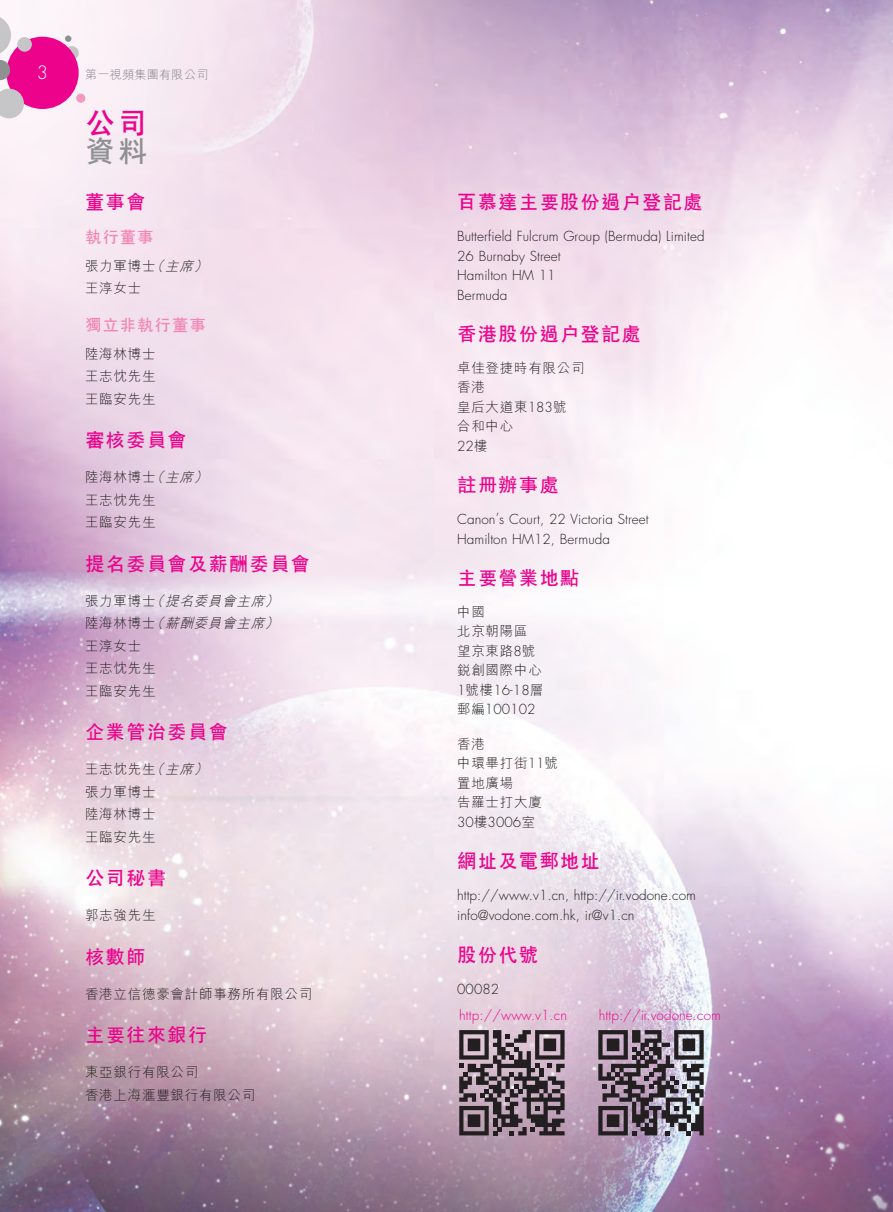
<style>
.page{position:relative;width:893px;height:1212px;background:#fff}
.page>*{position:absolute;margin:0;border:0;box-sizing:border-box;transform-origin:0 0}
.t1{font:700 30px "C Hei 2 HK";color:#ed028c}
.t2{font:700 30px "C Hei 2 HK";color:#8e9091}
.Heading_1{font:700 19.5px "C Hei 2 HK";letter-spacing:.055em;color:#ed028c}
.t3{font:300 18px "Futura Std";color:#fff}
.Heading_2{font:700 16.5px "C Hei 2 HK";letter-spacing:.055em;color:#f287b6}
.Body_Text{font:300 13.5px "Futura Std";letter-spacing:.005em;color:#231f20}
.Body_Text-2{font:300 13.5px "M Hei HK";letter-spacing:.055em;color:#231f20}
.Body_Text-3{font:300 13.5px "Futura Std";letter-spacing:.005em;color:#ed028c}
.Body_Text-4{font:italic 300 13.5px "M Hei HK";color:#231f20}
.t4{font:300 12px "M Hei HK";letter-spacing:.03em;color:#808285}
.s1{font-family:"Futura Std"}
.s2{font-family:"M Hei HK"}
</style>
<div class="page">
<img style="left:0;top:0;width:893px;height:1212px">
<div style="left:65px;top:46px;width:14px;height:14px;background:#c6c5c7;border-radius:50%"></div>
<div style="left:6px;top:37px;width:73px;height:72px;background:#ed028c;border-radius:50%"></div>
<svg style="left:0;top:89px;width:24px;height:29px"></svg>
<svg style="left:0;top:15px;width:11px;height:65px"></svg>
<svg style="left:65px;top:36px;width:6px;height:6px"></svg>
<div style="left:17px;top:37px;width:15px;height:15px;background:#c6c5c7;border-radius:50%"></div>
<div style="left:76px;top:94px;width:9px;height:9px;background:#f499c2;border-radius:50%"></div>
<svg style="left:598px;top:1030px;width:106px;height:105px;background:#706772"></svg>
<svg style="left:459px;top:1030px;width:106px;height:105px;background:#71636c"></svg>
<p class="t3" style="left:37px;top:61px;width:13px">3</p>
<p class="t4" style="left:85px;top:68px;width:125px">第一視頻集團有限公司</p>
<p class="t1" style="left:85px;top:107px;width:64px">公司</p>
<p class="t2" style="left:85px;top:136px;width:64px">資料</p>
<p class="Heading_1" style="left:85px;top:192px;width:62px">董事會</p>
<p class="Heading_2" style="left:85px;top:229px;width:70px">執行董事</p>
<p class="Body_Text-4" style="left:150px;top:259px;width:19px">（</p>
<p class="Body_Text-4" style="left:194px;top:259px;width:19px">(</p>
<p class="Body_Text-2" style="left:85px;top:259px;width:72px">張力軍博士</p>
<p class="Body_Text-2" style="left:85px;top:281px;width:58px">王淳女士</p>
<p class="Heading_2" style="left:85px;top:317px;width:122px">獨立非執行董事</p>
<p class="Body_Text-2" style="left:85px;top:347px;width:72px">陸海林博士</p>
<p class="Body_Text-2" style="left:85px;top:369px;width:72px">王志忱先生</p>
<p class="Body_Text-2" style="left:85px;top:392px;width:72px">王臨安先生</p>
<p class="Heading_1" style="left:85px;top:430px;width:103px">審核委員會</p>
<p class="Body_Text-4" style="left:194px;top:470px;width:19px">(</p>
<p class="Body_Text-4" style="left:165px;top:259px;width:33px">主席</p>
<p class="Body_Text-2" style="left:85px;top:470px;width:72px">陸海林博士</p>
<p class="Body_Text-2" style="left:85px;top:493px;width:72px">王志忱先生</p>
<p class="Body_Text-2" style="left:85px;top:515px;width:72px">王臨安先生</p>
<p class="Heading_1" style="left:85px;top:554px;width:227px">提名委員會及薪酬委員會</p>
<p class="Body_Text-4" style="left:265px;top:594px;width:19px">(</p>
<p class="Body_Text-4" style="left:150px;top:470px;width:19px">（</p>
<p class="Body_Text-4" style="left:165px;top:470px;width:33px">主席</p>
<p class="Body_Text-4" style="left:150px;top:594px;width:19px">（</p>
<p class="Body_Text-4" style="left:165px;top:594px;width:104px">提名委員會主席</p>
<p class="Body_Text-2" style="left:85px;top:594px;width:72px">張力軍博士</p>
<p class="Body_Text-2" style="left:85px;top:616px;width:72px">陸海林博士</p>
<p class="Body_Text-2" style="left:85px;top:639px;width:58px">王淳女士</p>
<p class="Body_Text-2" style="left:85px;top:661px;width:72px">王志忱先生</p>
<p class="Body_Text-2" style="left:85px;top:684px;width:72px">王臨安先生</p>
<p class="Heading_1" style="left:85px;top:722px;width:144px">企業管治委員會</p>
<p class="Body_Text-4" style="left:194px;top:762px;width:19px">(</p>
<p class="Body_Text-4" style="left:150px;top:616px;width:19px">（</p>
<p class="Body_Text-4" style="left:265px;top:616px;width:19px">(</p>
<p class="Body_Text-4" style="left:165px;top:616px;width:104px">薪酬委員會主席</p>
<p class="Body_Text-4" style="left:150px;top:762px;width:19px">（</p>
<p class="Body_Text-2" style="left:85px;top:762px;width:72px">王志忱先生</p>
<p class="Body_Text-2" style="left:85px;top:785px;width:72px">張力軍博士</p>
<p class="Body_Text-2" style="left:85px;top:807px;width:72px">陸海林博士</p>
<p class="Body_Text-2" style="left:85px;top:830px;width:72px">王臨安先生</p>
<p class="Heading_1" style="left:85px;top:868px;width:83px">公司秘書</p>
<p class="Body_Text-2" style="left:85px;top:908px;width:72px">郭志強先生</p>
<p class="Heading_1" style="left:85px;top:947px;width:62px">核數師</p>
<p class="Body_Text-2" style="left:85px;top:987px;width:229px">香港立信德豪會計師事務所有限公司</p>
<p class="Heading_1" style="left:85px;top:1025px;width:124px">主要往來銀行</p>
<p class="Body_Text-2" style="left:85px;top:1065px;width:115px">東亞銀行有限公司</p>
<p class="Body_Text-2" style="left:85px;top:1088px;width:172px">香港上海滙豐銀行有限公司</p>
<p class="Body_Text-4" style="left:165px;top:762px;width:33px">主席</p>
<p class="Heading_1" style="left:457px;top:192px;width:247px">百慕達主要股份過戶登記處</p>
<p class="Body_Text" style="left:457px;top:228px;width:249px">Butterfield Fulcrum Group (Bermuda) Limited</p>
<p class="Body_Text" style="left:457px;top:247px;width:105px">26 Burnaby Street</p>
<p class="Body_Text" style="left:457px;top:267px;width:100px">Hamilton HM 11</p>
<p class="Body_Text" style="left:457px;top:286px;width:52px">Bermuda</p>
<p class="Heading_1" style="left:457px;top:324px;width:185px">香港股份過戶登記處</p>
<p class="Body_Text-2" style="left:457px;top:361px;width:129px">卓佳登捷時有限公司</p>
<p class="Body_Text-2" style="left:457px;top:380px;width:29px">香港</p>
<p class="Body_Text-2" style="left:457px;top:400px;width:111px">皇后大道東<span class="s1">183</span>號</p>
<p class="Body_Text-2" style="left:457px;top:419px;width:58px">合和中心</p>
<p class="Body_Text" style="left:457px;top:438px;width:32px">22<span class="s2">樓</span></p>
<p class="Heading_1" style="left:457px;top:475px;width:103px">註冊辦事處</p>
<p class="Body_Text" style="left:457px;top:511px;width:193px">Canon s’ Court, 22 Victoria Street</p>
<p class="Body_Text" style="left:457px;top:530px;width:154px">Hamilton HM12, Bermuda</p>
<p class="Heading_1" style="left:457px;top:568px;width:124px">主要營業地點</p>
<p class="Body_Text-2" style="left:457px;top:605px;width:29px">中國</p>
<p class="Body_Text-2" style="left:457px;top:624px;width:72px">北京朝陽區</p>
<p class="Body_Text-2" style="left:457px;top:644px;width:80px">望京東路<span class="s1">8</span>號</p>
<p class="Body_Text-2" style="left:457px;top:663px;width:86px">銳創國際中心</p>
<p class="Body_Text" style="left:457px;top:682px;width:88px">1<span class="s2">號樓</span>16-18<span class="s2">層</span></p>
<p class="Body_Text" style="left:457px;top:701px;width:80px"><span class="s2">郵編</span>100102</p>
<p class="Body_Text-2" style="left:457px;top:737px;width:29px">香港</p>
<p class="Body_Text-2" style="left:457px;top:756px;width:103px">中環畢打街<span class="s1">11</span>號</p>
<p class="Body_Text-2" style="left:457px;top:776px;width:58px">置地廣場</p>
<p class="Body_Text-2" style="left:457px;top:795px;width:86px">告羅士打大廈</p>
<p class="Body_Text" style="left:457px;top:814px;width:79px">30<span class="s2">樓</span>3006<span class="s2">室</span></p>
<p class="Heading_1" style="left:457px;top:851px;width:144px">網址及電郵地址</p>
<p class="Body_Text" style="left:457px;top:887px;width:240px">http://www v. 1.cn, http:// .i r vodone.com</p>
<p class="Body_Text" style="left:457px;top:906px;width:179px">info@vodone.com.hk @i r, v1.cn</p>
<p class="Heading_1" style="left:457px;top:945px;width:83px">股份代號</p>
<p class="Body_Text" style="left:457px;top:981px;width:44px">00082</p>
<p class="Body_Text-3" style="left:599px;top:1007px;width:124px">http:// .i r vodone.com</p>
<p class="Body_Text-3" style="left:459px;top:1007px;width:109px">http://www v. 1.cn</p>
</div>
